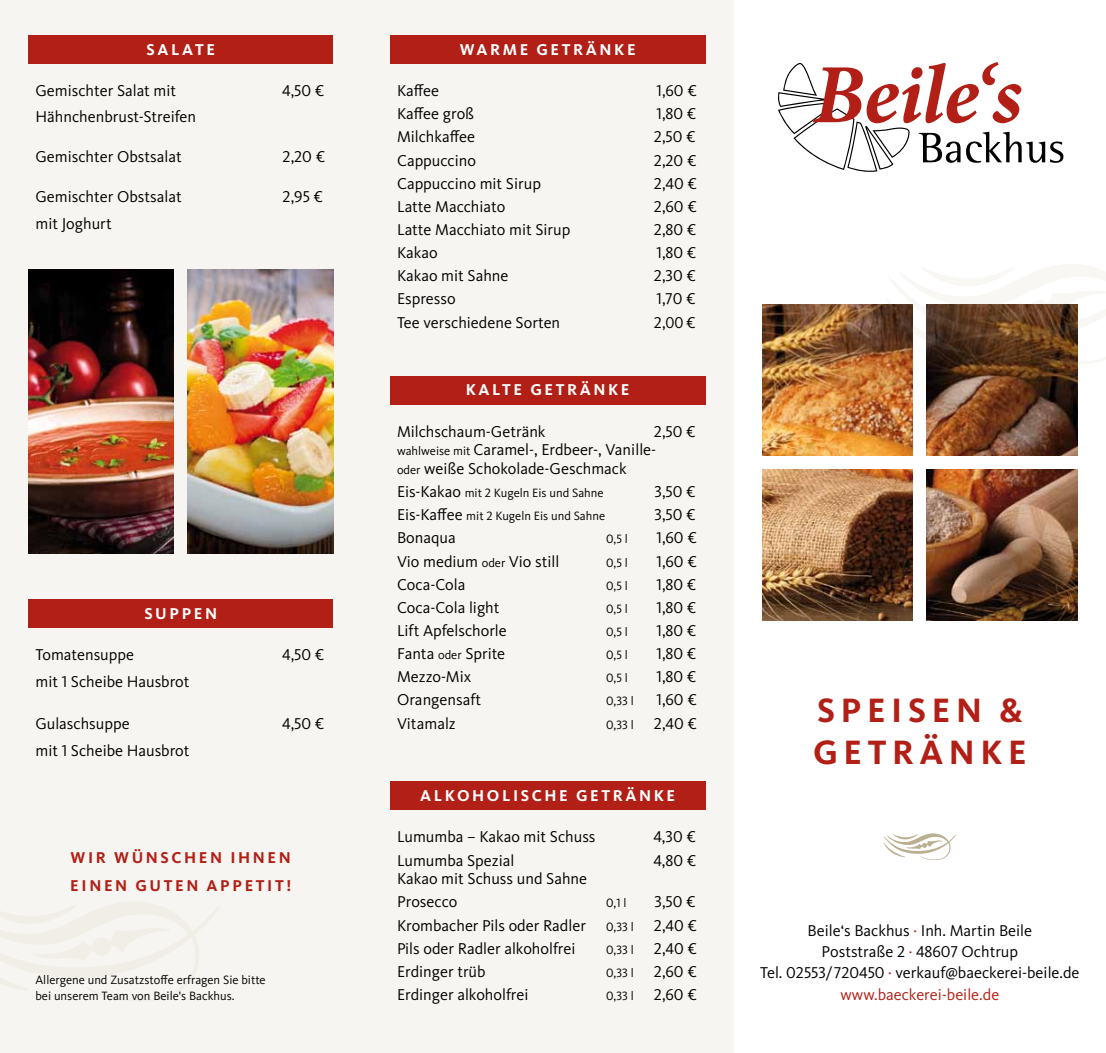
<style>
.page{position:relative;width:1106px;height:1053px;background:#fff}
.page>*{position:absolute;margin:0;border:0;box-sizing:border-box;transform-origin:0 0}
.t1{font:75px "Woodtype Ornaments Std";color:#bbaf91}
.t2{font:700 35px/42px "Kievit Pro";letter-spacing:.16em;color:#b11f16}
.t3{font:16.25px/21.2px "Kievit Pro";color:#000}
.t4{font:700 16.25px "Kievit Pro";letter-spacing:.16em;color:#fff}
.t5{font:700 16.25px/27.5px "Kievit Pro";letter-spacing:.16em;color:#b11f16}
.t6{font:12.5px/16.2px "Kievit Pro";color:#000}
.s1{color:#bbaf91}
.s2{font-size:12.5px}
.s3{font-size:16.25px}
.s4{color:#b11f16}
</style>
<div class="page">
<div style="left:0;top:0;width:733px;height:1052px;background:#f7f5f1"></div>
<div style="left:28px;top:599px;width:305px;height:28px;background:#b11f16"></div>
<div style="left:390px;top:376px;width:315px;height:28px;background:#b11f16"></div>
<div style="left:390px;top:781px;width:315px;height:29px;background:#b11f16"></div>
<svg style="left:778px;top:62px;width:285px;height:110px"></svg>
<div style="left:390px;top:35px;width:315px;height:29px;background:#b11f16"></div>
<div style="left:28px;top:35px;width:305px;height:29px;background:#b11f16"></div>
<img style="left:28px;top:269px;width:146px;height:284px">
<img style="left:188px;top:269px;width:145px;height:284px">
<img style="left:762px;top:305px;width:150px;height:150px">
<img style="left:762px;top:469px;width:150px;height:151px">
<img style="left:927px;top:305px;width:150px;height:150px">
<img style="left:927px;top:469px;width:150px;height:151px">
<p class="t4" style="left:147px;top:40px;width:70px">SALATE</p>
<p class="t3" style="left:35px;top:80px;width:142px">Gemischter Salat mit</p>
<p class="t3" style="left:282px;top:80px;width:44px">4,50 €</p>
<p class="t3" style="left:35px;top:106px;width:162px">Hähnchenbrust-Streifen</p>
<p class="t3" style="left:35px;top:146px;width:148px">Gemischter Obstsalat</p>
<p class="t3" style="left:282px;top:146px;width:44px">2,20 €</p>
<p class="t3" style="left:35px;top:186px;width:148px">Gemischter Obstsalat</p>
<p class="t3" style="left:282px;top:186px;width:42px">2,95 €</p>
<p class="t3" style="left:35px;top:212px;width:78px">mit Joghurt</p>
<p class="t4" style="left:144px;top:603px;width:74px">SUPPEN</p>
<p class="t3" style="left:35px;top:643px;width:100px">Tomatensuppe</p>
<p class="t3" style="left:282px;top:643px;width:44px">4,50 €</p>
<p class="t3" style="left:35px;top:671px;width:156px">mit 1 Scheibe Hausbrot</p>
<p class="t3" style="left:35px;top:712px;width:96px">Gulaschsuppe</p>
<p class="t3" style="left:282px;top:712px;width:44px">4,50 €</p>
<p class="t3" style="left:35px;top:740px;width:156px">mit 1 Scheibe Hausbrot</p>
<p class="t5" style="left:70px;top:843px;width:222px">WIR WÜNSCHEN IHNEN<br>EINEN G UTEN APPETIT!</p>
<p class="t6" style="left:35px;top:971px;width:232px;text-indent:-87px"><span class="s1">•</span>Allergene und Zusatzstoffe erfragen Sie bitte bei unserem Team von Beile's Backhus.</p>
<p class="t4" style="left:460px;top:40px;width:177px">WARME GETRÄNKE</p>
<p class="t3" style="left:397px;top:80px;width:44px">Kaffee</p>
<p class="t3" style="left:656px;top:80px;width:42px">1,60 €</p>
<p class="t3" style="left:397px;top:103px;width:79px">Kaffee groß</p>
<p class="t3" style="left:656px;top:103px;width:41px">1,80 €</p>
<p class="t3" style="left:397px;top:126px;width:80px">Milchkaffee</p>
<p class="t3" style="left:654px;top:126px;width:43px">2,50 €</p>
<p class="t3" style="left:397px;top:149px;width:80px">Cappuccino</p>
<p class="t3" style="left:654px;top:149px;width:44px">2,20 €</p>
<p class="t3" style="left:397px;top:172px;width:145px">Cappuccino mit Sirup</p>
<p class="t3" style="left:654px;top:172px;width:45px">2,40 €</p>
<p class="t3" style="left:397px;top:196px;width:110px">Latte Macchiato</p>
<p class="t3" style="left:654px;top:196px;width:44px">2,60 €</p>
<p class="t3" style="left:397px;top:219px;width:175px">Latte Macchiato mit Sirup</p>
<p class="t3" style="left:654px;top:219px;width:44px">2,80 €</p>
<p class="t3" style="left:397px;top:242px;width:42px">Kakao</p>
<p class="t3" style="left:656px;top:242px;width:41px">1,80 €</p>
<p class="t3" style="left:397px;top:265px;width:113px">Kakao mit Sahne</p>
<p class="t3" style="left:654px;top:265px;width:44px">2,30 €</p>
<p class="t3" style="left:397px;top:288px;width:60px">Espresso</p>
<p class="t3" style="left:656px;top:288px;width:41px">1,70 €</p>
<p class="t3" style="left:397px;top:311px;width:165px">Tee verschiedene Sorten</p>
<p class="t3" style="left:654px;top:311px;width:43px">2,00 €</p>
<p class="t4" style="left:466px;top:380px;width:165px">KALTE GETRÄNKE</p>
<p class="t3" style="left:397px;top:420px;width:150px">Milchschaum-Getränk</p>
<p class="t3" style="left:397px;top:421px;width:300px;line-height:18.8px;text-indent:257px">2,50 € <span class="s2">wahlweise mit</span> Caramel-, Erdbeer-, Vanille-<br><span class="s2">oder</span> weiße Schokolade-Geschmack</p>
<p class="t6" style="left:397px;top:484px;width:208px"><span class="s3">Eis-Kakao</span> mit 2 Kugeln Eis und Sahne</p>
<p class="t3" style="left:654px;top:481px;width:43px">3,50 €</p>
<p class="t6" style="left:397px;top:508px;width:210px"><span class="s3">Eis-Kaffee</span> mit 2 Kugeln Eis und Sahne</p>
<p class="t3" style="left:654px;top:504px;width:43px">3,50 €</p>
<p class="t3" style="left:397px;top:527px;width:60px">Bonaqua</p>
<p class="t6" style="left:606px;top:531px;width:23px">0,5 l</p>
<p class="t3" style="left:656px;top:527px;width:42px">1,60 €</p>
<p class="t3" style="left:397px;top:550px;width:164px">Vio medium <span class="s2">oder</span> Vio still</p>
<p class="t6" style="left:606px;top:554px;width:23px">0,5 l</p>
<p class="t3" style="left:656px;top:550px;width:42px">1,60 €</p>
<p class="t3" style="left:397px;top:573px;width:70px">Coca-Cola</p>
<p class="t6" style="left:606px;top:577px;width:23px">0,5 l</p>
<p class="t3" style="left:656px;top:573px;width:41px">1,80 €</p>
<p class="t3" style="left:397px;top:596px;width:104px">Coca-Cola light</p>
<p class="t6" style="left:606px;top:600px;width:23px">0,5 l</p>
<p class="t3" style="left:656px;top:596px;width:41px">1,80 €</p>
<p class="t3" style="left:397px;top:619px;width:111px">Lift Apfelschorle</p>
<p class="t6" style="left:606px;top:623px;width:23px">0,5 l</p>
<p class="t3" style="left:656px;top:619px;width:41px">1,80 €</p>
<p class="t3" style="left:397px;top:643px;width:110px">Fanta <span class="s2">oder</span> Sprite</p>
<p class="t6" style="left:606px;top:646px;width:23px">0,5 l</p>
<p class="t3" style="left:656px;top:643px;width:41px">1,80 €</p>
<p class="t3" style="left:397px;top:666px;width:76px">Mezzo-Mix</p>
<p class="t6" style="left:606px;top:669px;width:23px">0,5 l</p>
<p class="t3" style="left:656px;top:666px;width:41px">1,80 €</p>
<p class="t3" style="left:397px;top:689px;width:86px">Orangensaft</p>
<p class="t6" style="left:606px;top:693px;width:29px">0,33 l</p>
<p class="t3" style="left:656px;top:689px;width:42px">1,60 €</p>
<p class="t3" style="left:397px;top:712px;width:60px">Vitamalz</p>
<p class="t6" style="left:606px;top:716px;width:92px">0,33 l <span class="s3">2,40 €</span></p>
<p class="t4" style="left:420px;top:785px;width:256px">ALKOHOLISCHE G ETRÄNKE</p>
<p class="t3" style="left:397px;top:826px;width:200px">Lumumba – Kakao mit Schuss</p>
<p class="t3" style="left:653px;top:826px;width:44px">4,30 €</p>
<p class="t3" style="left:397px;top:849px;width:119px">Lumumba Spezial</p>
<p class="t3" style="left:653px;top:849px;width:44px">4,80 €</p>
<p class="t3" style="left:397px;top:867px;width:192px;line-height:23.1px">Kakao mit Schuss und Sahne<br>Prosecco</p>
<p class="t3" style="left:397px;top:890px;width:301px;line-height:23.1px;text-align:justify;text-indent:257px">3,50 € Krombacher Pils oder Radler <span class="s2">0,33 l</span> 2,40 € Pils oder Radler alkoholfrei</p>
<p class="t6" style="left:606px;top:894px;width:22px">0,1 l</p>
<p class="t6" style="left:606px;top:941px;width:92px">0,33 l <span class="s3">2,40 €</span></p>
<p class="t3" style="left:397px;top:960px;width:90px">Erdinger trüb</p>
<p class="t6" style="left:606px;top:964px;width:92px">0,33 l <span class="s3">2,60 €</span></p>
<p class="t3" style="left:397px;top:983px;width:133px">Erdinger alkoholfrei</p>
<p class="t6" style="left:606px;top:987px;width:92px">0,33 l <span class="s3">2,60 €</span></p>
<h2 class="t2" style="left:813px;top:688px;width:215px">SPEISEN &amp;<br>GETRÄNKE</h2>
<h1 class="t1" style="left:883px;top:811px;width:74px">•</h1>
<p class="t3" style="left:760px;top:919px;width:321px;text-align:center">Beile‘s Backhus <span class="s4">·</span> Inh. Martin Beile<br>Poststraße 2 <span class="s4">·</span> 48607 Ochtrup<br>Tel. 02553/720450 <span class="s4">·</span> verkauf@baeckerei-beile.de <span class="s4">www.baeckerei-beile.de</span></p>
</div>
